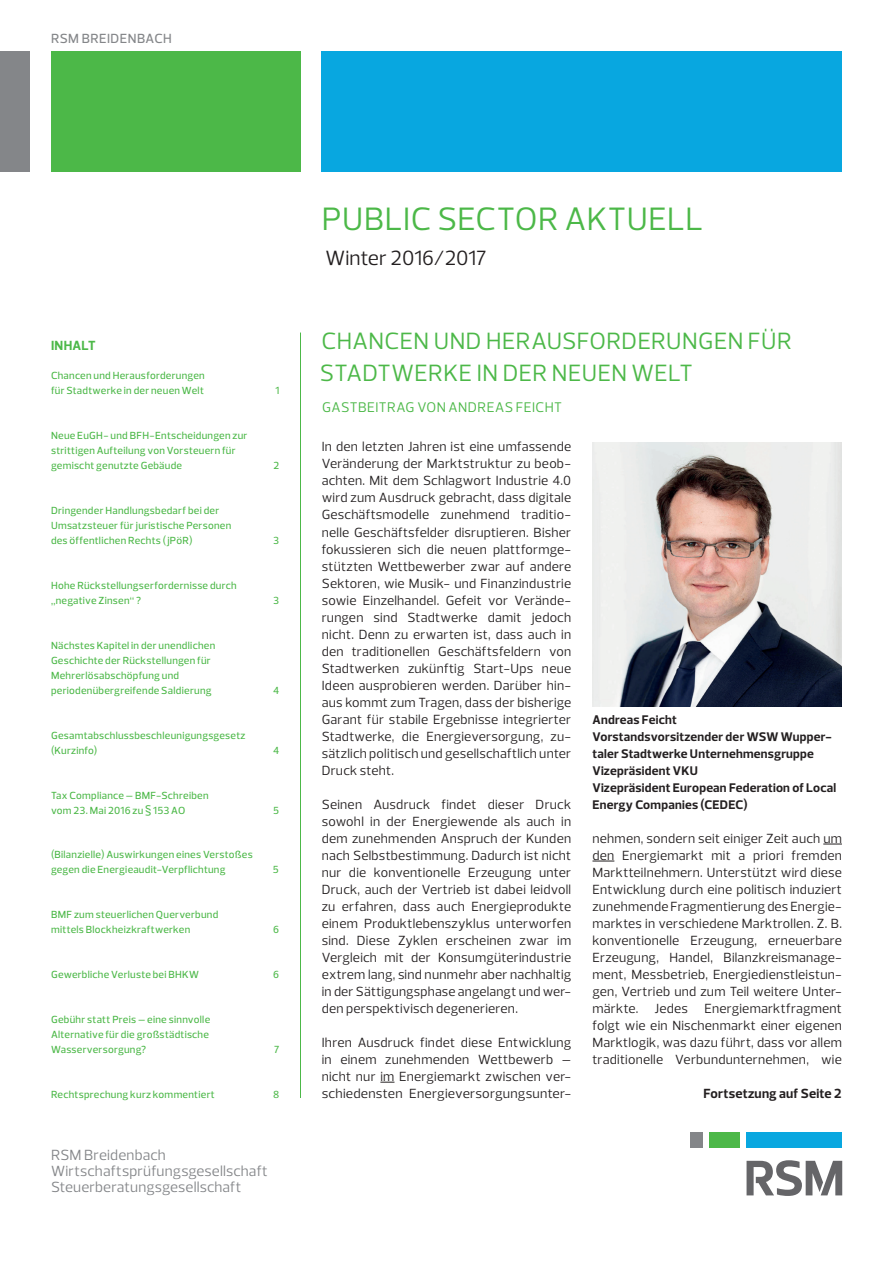
<style>
.page{position:relative;width:893px;height:1263px;background:#fff}
.page>*{position:absolute;margin:0;border:0;box-sizing:border-box;transform-origin:0 0}
.t1{font:33px "Prelo";letter-spacing:.015em;color:#4cb848}
.t2{font:24px/31.5px "Prelo";letter-spacing:.015em;color:#4cb848}
.t3{font:21px "Prelo";color:#231f20}
.t4{font:15px/15.9px "Prelo";letter-spacing:.01em;color:#848689}
.t5{font:14.25px "Prelo";letter-spacing:.03em;color:#4cb848}
.t6{font:13.5px/17px "Prelo";letter-spacing:.015em;color:#231f20;text-align:justify}
.t7{font:700 13.5px "Prelo";letter-spacing:.015em;color:#231f20}
.t8{font:500 13.5px "Prelo";letter-spacing:.035em;color:#848689}
.t9{font:700 13.5px "Prelo";letter-spacing:.015em;color:#4cb848}
.t10{font:700 12.75px/17px "Prelo";letter-spacing:.02em;color:#231f20}
.t11{font:500 10.5px/15px "Prelo";letter-spacing:.025em;color:#4cb848}
</style>
<div class="page">
<div style="left:746px;top:1132px;width:96px;height:16px;background:#08a7e0"></div>
<div style="left:690px;top:1132px;width:12px;height:16px;background:#848689"></div>
<div style="left:709px;top:1132px;width:31px;height:16px;background:#4cb848"></div>
<svg style="left:746px;top:1160px;width:96px;height:36px"></svg>
<div style="left:0;top:51px;width:30px;height:120px;background:#848689"></div>
<div style="left:51px;top:51px;width:249px;height:120px;background:#4cb848"></div>
<div style="left:322px;top:51px;width:520px;height:120px;background:#08a7e0"></div>
<hr style="left:300px;top:333px;width:1px;height:765px;background:#4cb848">
<svg style="left:380px;top:1082px;width:14px;height:1px"></svg>
<svg style="left:823px;top:844px;width:19px;height:1px"></svg>
<svg style="left:592px;top:861px;width:22px;height:1px"></svg>
<img style="left:592px;top:442px;width:250px;height:265px">
<p class="t8" style="left:51px;top:30px;width:69px">RSM Breidenbach</p>
<h1 class="t1" style="left:322px;top:199px;width:383px">Public Sector Aktuell</h1>
<h3 class="t3" style="left:326px;top:245px;width:163px">Winter 2016/2017</h3>
<h2 class="t2" style="left:320px;top:326px;width:473px">Chancen und Herausforderungen für<br>Stadtwerke in der neuen Welt</h2>
<p class="t5" style="left:322px;top:399px;width:10px">Gas</p>
<p class="t5" style="left:350px;top:399px;width:214px">tbeitrag von Andreas Feicht</p>
<p class="t6" style="left:322px;top:438px;width:251px">In den letzten Jahren ist eine umfassende Veränderung der Marktstruktur zu beob&shy;achten. Mit dem Schlagwort Industrie 4.0 wird zum Ausdruck gebracht, dass digitale Geschäftsmodelle zunehmend traditio&shy;nelle Geschäftsfelder disruptieren. Bisher fokussieren sich die neuen plattformge&shy;stützten Wettbewerber zwar auf andere Sektoren, wie Musik- und Finanzindustrie sowie Einzelhandel. Gefeit vor Verände&shy;rungen sind Stadtwerke damit jedoch nicht. Denn zu erwarten ist, dass auch in den traditionellen Geschäftsfeldern von Stadtwerken zukünftig Start-U ps neue Ideen ausprobieren werden. Darüber hin&shy;aus kommt zum Tragen, dass der bisherige Garant für stabile Ergebnisse integrierter Stadtwerke, die Energieversorgung, zu&shy;sätzlich politisch und gesellschaftlich unter Druck steht.</p>
<p class="t6" style="left:322px;top:796px;width:251px;text-align:left">Seinen Ausdruck findet dieser Druck sowohl in der Energiewende als auch in dem zunehmenden Anspruch der Kunden nach Selbstbestimmung. Dadurch ist nicht nur die konventionelle Erzeugung unter Druck, auch der Vertrieb ist dabei leidvoll zu erfahren, dass auch Energieprodukte einem Produktlebenszyklus unterworfen sind. Diese Zyklen erscheinen zwar im Vergleich mit der Konsumgüterindustrie extrem lang, sind nunmehr aber nachhaltig in der Sättigungsphase angelangt und wer&shy;den perspektivisch degenerieren.</p>
<p class="t6" style="left:322px;top:1034px;width:251px">Ihren Ausdruck findet diese Entwicklung in einem zunehmenden Wettbewerb – nicht nur im Energiemarkt zwischen ver&shy;schiedensten Energieversorgungsunter-</p>
<p class="t9" style="left:51px;top:337px;width:46px">INHALT</p>
<p class="t11" style="left:51px;top:368px;width:155px">Chancen und Herausforderungen für Stadtwerke in der neuen Welt</p>
<p class="t11" style="left:275px;top:383px;width:5px">1</p>
<p class="t11" style="left:51px;top:428px;width:198px">Neue EuGH- und BFH-Entscheidungen zur strittigen Aufteilung von Vorsteuern für gemischt genutzte Gebäude</p>
<p class="t11" style="left:273px;top:458px;width:7px">2</p>
<p class="t11" style="left:51px;top:503px;width:182px">Dringender Handlungsbedarf bei der<br>Umsatzsteuer für juristische Personen des öffentlichen Rechts (jPöR)</p>
<p class="t11" style="left:273px;top:533px;width:7px">3</p>
<p class="t11" style="left:51px;top:578px;width:187px">Hohe Rückstellungserfordernisse durch „negative Zinsen“ ?</p>
<p class="t11" style="left:273px;top:593px;width:7px">3</p>
<p class="t11" style="left:51px;top:638px;width:166px">Nächstes Kapitel in der unendlichen Geschichte der Rückstellungen für Mehrerlösabschöpfung und periodenübergreifende Saldierung</p>
<p class="t11" style="left:273px;top:683px;width:8px">4</p>
<p class="t10" style="left:592px;top:711px;width:245px">Andreas Feicht<br>Vorstandsvorsitzender der WSW Wupper&shy;taler Stadtwerke Unternehmensgruppe<br>Vizepräsident VKU<br>Vizepräsident European Federation of Local<br>Energy Companies (CEDEC)</p>
<p class="t11" style="left:51px;top:728px;width:196px">Gesamtabschlussbeschleunigungsgesetz (Kurzinfo)</p>
<p class="t11" style="left:273px;top:743px;width:8px">4</p>
<p class="t11" style="left:51px;top:787px;width:159px">Tax Compliance – BMF-Schreiben vom 23. Mai 2016 zu § 153 AO</p>
<p class="t11" style="left:273px;top:802px;width:7px">5</p>
<p class="t6" style="left:592px;top:830px;width:251px">nehmen, sondern seit einiger Zeit auch um den Energiemarkt mit a priori fremden Marktteilnehmern. Unterstützt wird diese Entwicklung durch eine politisch induziert zunehmende Fragmentierung des Energie&shy;marktes in verschiedene Marktrollen. Z. B. konventionelle Erzeugung, erneuerbare Erzeugung, Handel, Bilanzkreismanage&shy;ment, Messbetrieb, Energiedienstleistun&shy;gen, Vertrieb und zum Teil weitere Unter&shy;märkte. Jedes Energiemarktfragment folgt wie ein Nischenmarkt einer eigenen Marktlogik, was dazu führt, dass vor allem traditionelle Verbundunternehmen, wie</p>
<p class="t11" style="left:51px;top:847px;width:203px">(Bilanzielle) Auswirkungen eines Verstoßes gegen die Energieaudit-Verpflichtung</p>
<p class="t11" style="left:273px;top:862px;width:7px">5</p>
<p class="t11" style="left:51px;top:907px;width:169px">BMF zum steuerlichen Querverbund mittels Blockheizkraftwerken</p>
<p class="t11" style="left:273px;top:922px;width:7px">6</p>
<p class="t11" style="left:51px;top:967px;width:150px">Gewerbliche Verluste bei BHKW</p>
<p class="t11" style="left:273px;top:967px;width:7px">6</p>
<p class="t11" style="left:51px;top:1012px;width:161px;text-align:justify">Gebühr statt Preis – eine sinnvolle Alternative für die großstädtische Wasserversorgung?</p>
<p class="t11" style="left:274px;top:1042px;width:7px">7</p>
<p class="t11" style="left:51px;top:1087px;width:165px">Rechtsprechung kurz kommentiert</p>
<p class="t11" style="left:273px;top:1087px;width:8px">8</p>
<p class="t7" style="left:703px;top:1085px;width:140px">Fortsetzung auf Seite 2</p>
<p class="t4" style="left:51px;top:1147px;width:218px">RSM Breidenbach<br>Wirtschaftsprüfungsgesellschaft<br>Steuerberatungsgesellschaft</p>
</div>
